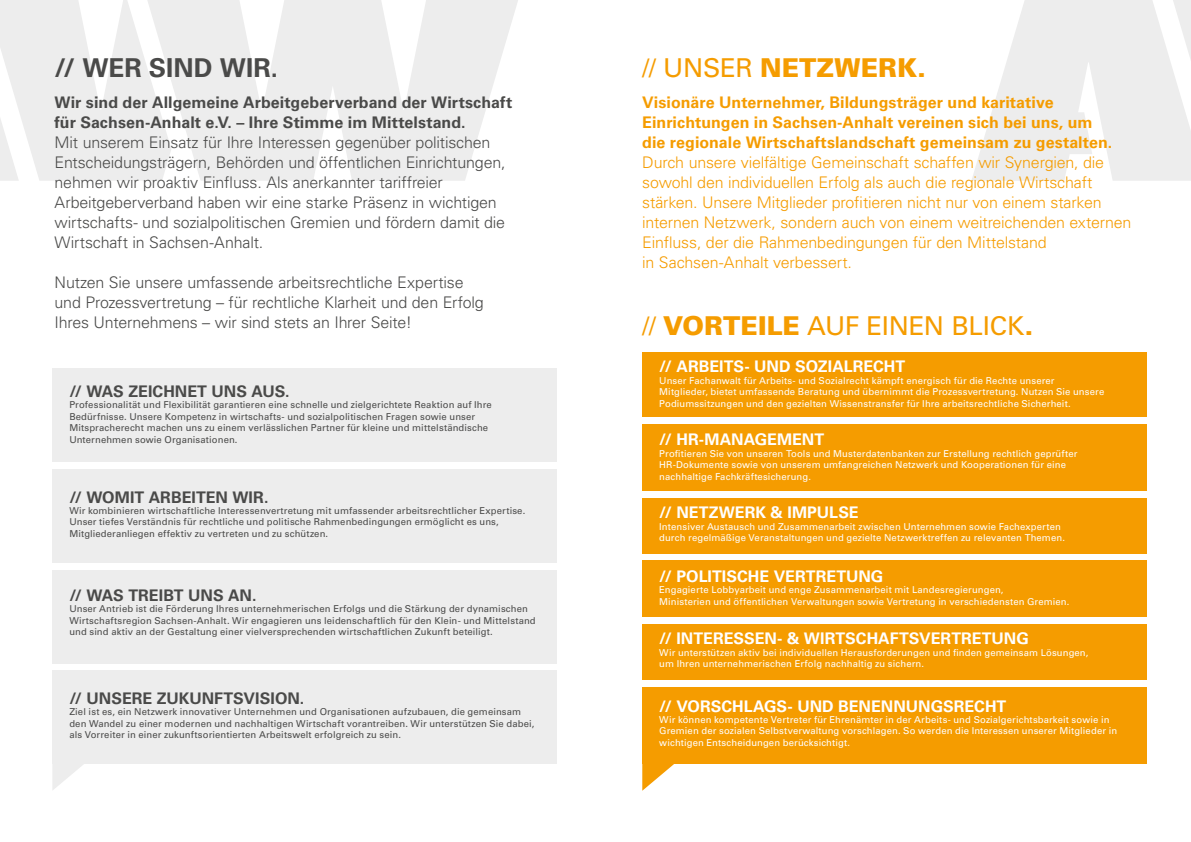
<style>
.page{position:relative;width:1191px;height:842px;background:#fff}
.page>*{position:absolute;margin:0;border:0;box-sizing:border-box;transform-origin:0 0}
.t1{font:26px "Univers LT Std";letter-spacing:-.01em;color:#f59c00}
.t2{font:900 26px "Univers LT Std";letter-spacing:.005em;color:#f59c00}
.t3{font:700 26px "Univers LT Std";letter-spacing:.005em;color:#4a4a49}
.t4{font:300 16px/20px "Univers LT Std";letter-spacing:-.01em;color:#4a4a49}
.t5{font:300 16px/20px "Univers LT Std";letter-spacing:-.01em;color:#f59c00}
.t6{font:700 16px/20px "Univers LT Std";letter-spacing:.005em;color:#4a4a49}
.t7{font:700 16px/20px "Univers LT Std";letter-spacing:.005em;color:#f59c00}
.t8{font:700 16px "Univers LT Std";color:#fff}
.t9{font:9.5px/11.4px "Univers LT Std";letter-spacing:.01em;color:#fff}
.t10{font:9.5px/11.4px "Univers LT Std";letter-spacing:.01em;color:#4a4a49}
.s1{font-weight:400}
.s2{font-weight:900}
</style>
<div class="page">
<svg style="left:972px;top:0;width:219px;height:181px"></svg>
<div style="left:642px;top:688px;width:505px;height:76px;background:#f59c00"></div>
<svg style="left:642px;top:764px;width:32px;height:27px"></svg>
<div style="left:642px;top:352px;width:505px;height:65px;background:#f59c00"></div>
<div style="left:642px;top:424px;width:505px;height:66px;background:#f59c00"></div>
<div style="left:642px;top:498px;width:505px;height:56px;background:#f59c00"></div>
<div style="left:642px;top:561px;width:505px;height:56px;background:#f59c00"></div>
<div style="left:642px;top:624px;width:505px;height:56px;background:#f59c00"></div>
<svg style="left:0;top:0;width:518px;height:181px;fill:#ededed"></svg>
<div style="left:52px;top:670px;width:505px;height:94px;background:#ededed"></div>
<svg style="left:52px;top:764px;width:32px;height:26px"></svg>
<div style="left:52px;top:369px;width:505px;height:93px;background:#ededed"></div>
<div style="left:52px;top:469px;width:505px;height:94px;background:#ededed"></div>
<div style="left:52px;top:570px;width:505px;height:93px;background:#ededed"></div>
<h1 class="t3" style="left:55px;top:52px;width:225px">// WER SIND WIR.</h1>
<h2 class="t6" style="left:55px;top:92px;width:459px">Wir sind der Allgemeine Arbeitgeberverband der Wirtschaft für Sachsen-Anhalt e.V. – Ihre Stimme im Mittelstand.</h2>
<p class="t4" style="left:55px;top:132px;width:452px">Mit unserem Einsatz für Ihre Interessen gegenüber politischen Entscheidungsträgern, Behörden und öffentlichen Einrichtungen, nehmen wir proaktiv Einfluss. Als anerkannter tariffreier Arbeitgeberverband haben wir eine starke Präsenz in wichtigen wirtschafts- und sozialpolitischen Gremien und fördern damit die Wirtschaft in Sachsen-Anhalt.</p>
<h2 class="t4" style="left:55px;top:272px;width:431px">Nutzen Sie unsere umfassende arbeitsrechtliche Expertise und Prozessvertretung – für rechtliche Klarheit und den Erfolg<br>Ihres Unternehmens – wir sind stets an Ihrer Seite!</h2>
<h2 class="t6" style="left:69px;top:381px;width:222px">// WAS ZEICHNET UNS AUS.</h2>
<p class="t10" style="left:69px;top:399px;width:424px">Professionalität und Flexibilität garantieren eine schnelle und zielgerichtete Reaktion auf Ihre Bedürfnisse. Unsere Kompetenz in wirtschafts- und sozialpolitischen Fragen sowie unser Mitspracherecht machen uns zu einem verlässlichen Partner für kleine und mittelständische Unternehmen sowie Organisationen.</p>
<h2 class="t6" style="left:69px;top:487px;width:201px">// WOMIT ARBEITEN WIR.</h2>
<p class="t10" style="left:69px;top:505px;width:457px">Wir kombinieren wirtschaftliche Interessenvertretung mit umfassender arbeitsrechtlicher Expertise.<br>Unser tiefes Verständnis für rechtliche und politische Rahmenbedingungen ermöglicht es uns,<br>Mitgliederanliegen effektiv zu vertreten und zu schützen.</p>
<h2 class="t6" style="left:69px;top:585px;width:189px">// WAS TREIBT UNS AN.</h2>
<p class="t10" style="left:69px;top:603px;width:468px">Unser Antrieb ist die Förderung Ihres unternehmerischen Erfolgs und die Stärkung der dynamischen<br>Wirtschaftsregion Sachsen-Anhalt. Wir engagieren uns leidenschaftlich für den Klein- und Mittelstand und sind aktiv an der Gestaltung einer vielversprechenden wirtschaftlichen Zukunft beteiligt.</p>
<h2 class="t6" style="left:69px;top:688px;width:236px">// UNSERE ZUKUNFTSVISION.</h2>
<p class="t10" style="left:69px;top:706px;width:466px">Ziel ist es, ein Netzwerk innovativer Unternehmen und Organisationen aufzubauen, die gemeinsam den Wandel zu einer modernen und nachhaltigen Wirtschaft vorantreiben. Wir unterstützen Sie dabei, als Vorreiter in einer zukunftsorientierten Arbeitswelt erfolgreich zu sein.</p>
<h1 class="t2" style="left:642px;top:51px;width:285px"><span class="s1">// UNSER</span> NETZWERK.</h1>
<h2 class="t7" style="left:642px;top:92px;width:471px">Visionäre Unternehmer, Bildungsträger und karitative<br>Einrichtungen in Sachsen-Anhalt vereinen sich bei uns, um die regionale Wirtschaftslandschaft gemeinsam zu gestalten.</h2>
<p class="t5" style="left:642px;top:152px;width:490px">Durch unsere vielfältige Gemeinschaft schaffen wir Synergien, die sowohl den individuellen Erfolg als auch die regionale Wirtschaft stärken. Unsere Mitglieder profitieren nicht nur von einem starken internen Netzwerk, sondern auch von einem weitreichenden externen Einfluss, der die Rahmenbedingungen für den Mittelstand<br>in Sachsen-Anhalt verbessert.</p>
<h1 class="t1" style="left:642px;top:310px;width:393px">// <span class="s2">VORTEILE</span> AUF EINEN BLICK<span class="s2">.</span></h1>
<h2 class="t8" style="left:659px;top:357px;width:247px">// ARBEITS- UND SOZIALRECHT</h2>
<p class="t9" style="left:659px;top:375px;width:446px">Unser Fachanwalt für Arbeits- und Sozialrecht kämpft energisch für die Rechte unserer<br>Mitglieder, bietet umfassende Beratung und übernimmt die Prozessvertretung. Nutzen Sie unsere<br>Podiumssitzungen und den gezielten Wissenstransfer für Ihre arbeitsrechtliche Sicherheit.</p>
<h2 class="t8" style="left:659px;top:430px;width:166px">// HR-MANAGEMENT</h2>
<p class="t9" style="left:659px;top:448px;width:420px">Profitieren Sie von unseren Tools und Musterdatenbanken zur Erstellung rechtlich geprüfter<br>HR-Dokumente sowie von unserem umfangreichen Netzwerk und Kooperationen für eine nachhaltige Fachkräftesicherung.</p>
<h2 class="t8" style="left:659px;top:503px;width:201px">// NETZWERK &amp; IMPULSE</h2>
<p class="t9" style="left:659px;top:521px;width:407px">Intensiver Austausch und Zusammenarbeit zwischen Unternehmen sowie Fachexperten durch regelmäßige Veranstaltungen und gezielte Netzwerktreffen zu relevanten Themen.</p>
<h2 class="t8" style="left:659px;top:567px;width:226px">// POLITISCHE VERTRETUNG</h2>
<p class="t9" style="left:659px;top:584px;width:412px">Engagierte Lobbyarbeit und enge Zusammenarbeit mit Landesregierungen,<br>Ministerien und öffentlichen Verwaltungen sowie Vertretung in verschiedensten Gremien.</p>
<h2 class="t8" style="left:659px;top:629px;width:371px">// INTERESSEN- &amp; WIRTSCHAFTSVERTRETUNG</h2>
<p class="t9" style="left:659px;top:647px;width:430px">Wir unterstützen aktiv bei individuellen Herausforderungen und finden gemeinsam Lösungen, um Ihren unternehmerischen Erfolg nachhaltig zu sichern.</p>
<h2 class="t8" style="left:659px;top:696px;width:348px">// VORSCHLAGS- UND BENENNUNGSRECHT</h2>
<p class="t9" style="left:659px;top:714px;width:459px">Wir können kompetente Vertreter für Ehrenämter in der Arbeits- und Sozialgerichtsbarkeit sowie in<br>Gremien der sozialen Selbstverwaltung vorschlagen. So werden die Interessen unserer Mitglieder in wichtigen Entscheidungen berücksichtigt.</p>
</div>
